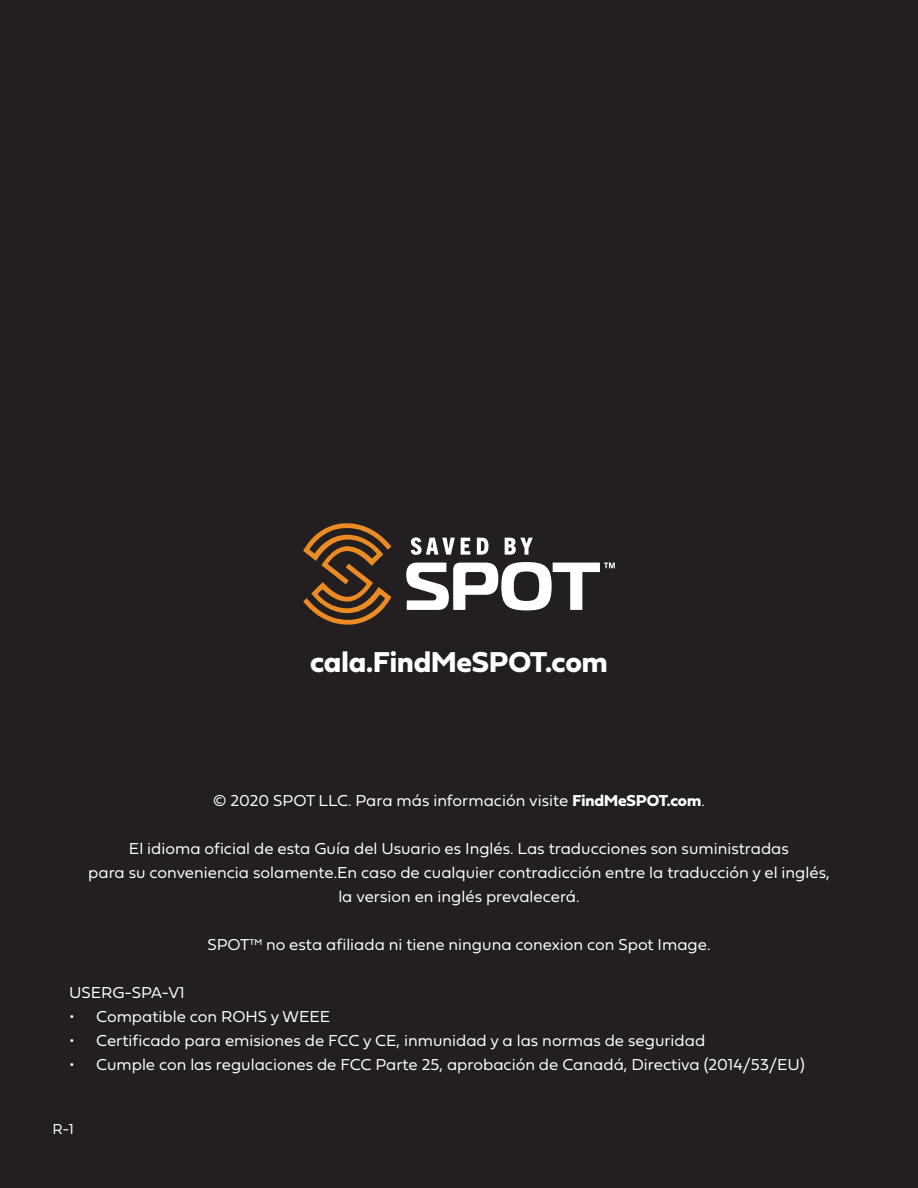
<style>
.page{position:relative;width:918px;height:1188px;background:#231f20}
.page>*{position:absolute;margin:0;border:0;box-sizing:border-box;transform-origin:0 0}
.t1{font:30px "Fieldwork Geo Bold";color:#fff}
.t2{font:16.5px/24px "Fieldwork Geo Light";color:#fff;text-align:center}
.t3{font:15px "Fieldwork Geo Light";color:#fff}
.s1{font-family:"Fieldwork Geo Bold"}
</style>
<div class="page">
<svg style="left:411px;top:537px;width:44px;height:18px"></svg>
<svg style="left:461px;top:538px;width:9px;height:17px"></svg>
<svg style="left:477px;top:538px;width:12px;height:17px"></svg>
<svg style="left:505px;top:538px;width:28px;height:17px"></svg>
<svg style="left:303px;top:523px;width:88px;height:102px"></svg>
<svg style="left:406px;top:562px;width:209px;height:48px"></svg>
<p class="t1" style="left:310px;top:638px;width:299px">cala.FindMeSPOT.com</p>
<p class="t2" style="left:213px;top:788px;width:493px">© 2020 SPOT LLC. Para más información visite <span class="s1">FindMeSPOT.com</span>.</p>
<p class="t2" style="left:88px;top:836px;width:743px">El idioma oficial de esta Guía del Usuario es Inglés. Las traducciones son suministradas<br>para su conveniencia solamente.En caso de cualquier contradicción entre la traducción y el inglés, la version en inglés prevalecerá.</p>
<p class="t2" style="left:207px;top:932px;width:505px">SPOT<sup>TM</sup> no esta afiliada ni tiene ninguna conexion con Spot Image.</p>
<p class="t2" style="left:69px;top:980px;width:117px">USERG-SPA-V1</p>
<p class="t2" style="left:69px;top:1004px;width:263px">• Compatible con ROHS y WEEE</p>
<p class="t2" style="left:69px;top:1028px;width:638px">• Certificado para emisiones de FCC y CE, inmunidad y a las normas de seguridad</p>
<p class="t2" style="left:69px;top:1052px;width:737px">• Cumple con las regulaciones de FCC Parte 25, aprobación de Canadá, Directiva (2014/53/EU)</p>
<p class="t3" style="left:53px;top:1117px;width:23px">R-1</p>
</div>
